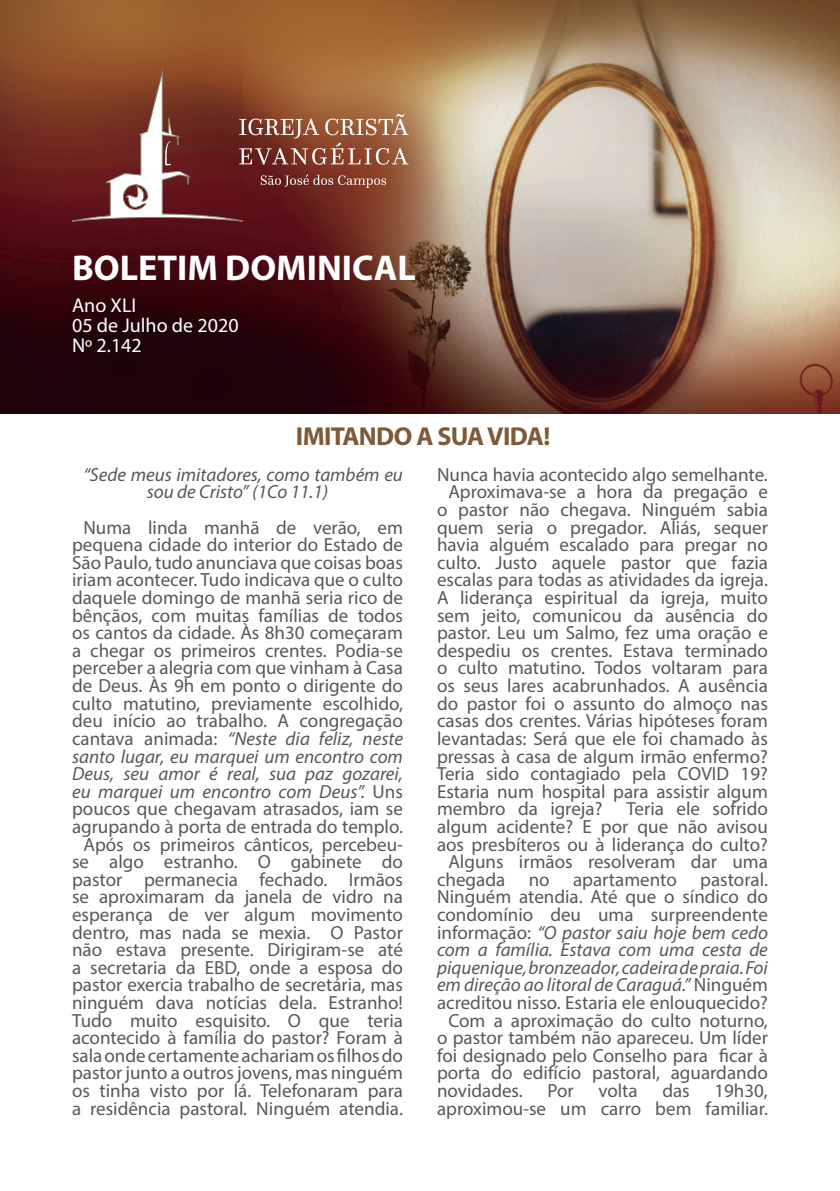
<style>
.page{position:relative;width:840px;height:1191px;background:#fff}
.page>*{position:absolute;margin:0;border:0;box-sizing:border-box;transform-origin:0 0}
.t1{font:700 36px "Myriad Pro";color:#fff}
.t2{font:700 26px "Myriad Pro";letter-spacing:-.025em;color:#7f5a38}
.t3{font:20px "Myriad Pro";color:#fff}
.t4{font:19px/17.6px "Myriad Pro";color:#57585a;text-align:center}
.t5{font:italic 19px/17.6px "Myriad Pro";color:#57585a;text-align:center}
.s1{font-style:italic}
</style>
<div class="page">
<img style="left:0;top:0;width:839px;height:413px">
<svg style="left:71px;top:72px;width:337px;height:149px;background:#8a4d3d"></svg>
<p class="t1" style="left:72px;top:244px;width:345px">BOLETIM DOMINICAL</p>
<p class="t3" style="left:72px;top:292px;width:66px">Ano XLI</p>
<p class="t3" style="left:72px;top:312px;width:168px">05 de Julho de 2020</p>
<p class="t3" style="left:72px;top:332px;width:71px">Nº 2.142</p>
<p class="t2" style="left:296px;top:420px;width:256px">IMITANDO A SUA VIDA!</p>
<p class="t5" style="left:83px;top:465px;width:321px">“Sede meus imitadores, como também eu sou de Cristo” (1Co 11.1)</p>
<p class="t4" style="left:72px;top:518px;width:332px">Numa linda manhã de verão, em pequena cidade do interior do Estado de São Paulo, tudo anunciava que coisas boas iriam acontecer. Tudo indicava que o culto daquele domingo de manhã seria rico de bênçãos, com muitas famílias de todos os cantos da cidade. Às 8h30 começaram a chegar os primeiros crentes. Podia-se perceber a alegria com que vinham à Casa de Deus. Às 9h em ponto o dirigente do culto matutino, previamente escolhido, deu início ao trabalho. A congregação cantava animada: <span class="s1">“Neste dia feliz, neste santo lugar, eu marquei um encontro com Deus, seu amor é real, sua paz gozarei, eu marquei um encontro com Deus”.</span> Uns poucos que chegavam atrasados, iam se agrupando à porta de entrada do templo.</p>
<p class="t4" style="left:72px;top:835px;width:332px">Após os primeiros cânticos, percebeu&shy;se algo estranho. O gabinete do pastor permanecia fechado. Irmãos se aproximaram da janela de vidro na esperança de ver algum movimento dentro, mas nada se mexia. O Pastor não estava presente. Dirigiram-se até a secretaria da EBD, onde a esposa do pastor exercia trabalho de secretária, mas ninguém dava notícias dela. Estranho!<br>Tudo muito esquisito. O que teria acontecido à família do pastor? Foram à sala onde certamente achariam os filhos do pastor junto a outros jovens, mas ninguém os tinha visto por lá. Telefonaram para a residência pastoral. Ninguém atendia.</p>
<p class="t4" style="left:437px;top:465px;width:332px">Nunca havia acontecido algo semelhante.</p>
<p class="t4" style="left:437px;top:483px;width:332px;text-align:justify;text-indent:11px">Aproximava-se a hora da pregação e o pastor não chegava. Ninguém sabia quem seria o pregador. Aliás, sequer havia alguém escalado para pregar no culto. Justo aquele pastor que fazia escalas para todas as atividades da igreja.<br>A liderança espiritual da igreja, muito sem jeito, comunicou da ausência do pastor. Leu um Salmo, fez uma oração e despediu os crentes. Estava terminado o culto matutino. Todos voltaram para os seus lares acabrunhados. A ausência do pastor foi o assunto do almoço nas casas dos crentes. Várias hipóteses foram levantadas: Será que ele foi chamado às pressas à casa de algum irmão enfermo?<br>Teria sido contagiado pela COVID 19?<br>Estaria num hospital para assistir algum membro da igreja?</p>
<p class="t4" style="left:437px;top:800px;width:332px;text-align:justify;text-indent:189px">Teria ele sofrido algum acidente? E por que não avisou aos presbíteros ou à liderança do culto?</p>
<p class="t4" style="left:437px;top:852px;width:332px">Alguns irmãos resolveram dar uma chegada no apartamento pastoral.<br>Ninguém atendia. Até que o síndico do condomínio deu uma surpreendente informação: <span class="s1">“O pastor saiu hoje bem cedo com a família. Estava com uma cesta de piquenique, bronzeador, cadeira de praia. Foi em direção ao litoral de Caraguá.”</span> Ninguém acreditou nisso. Estaria ele enlouquecido?</p>
<p class="t4" style="left:437px;top:1011px;width:332px;text-align:justify;text-indent:11px">Com a aproximação do culto noturno, o pastor também não apareceu. Um líder foi designado pelo Conselho para ficar à porta do edifício pastoral, aguardando novidades.</p>
<p class="t4" style="left:437px;top:1081px;width:332px;text-align:right">19h30,<br>aproximou-se um carro bem familiar.</p>
<p class="t4" style="left:547px;top:1081px;width:28px">Por</p>
<p class="t4" style="left:598px;top:1081px;width:41px">volta</p>
<p class="t4" style="left:662px;top:1081px;width:29px">das</p>
</div>
